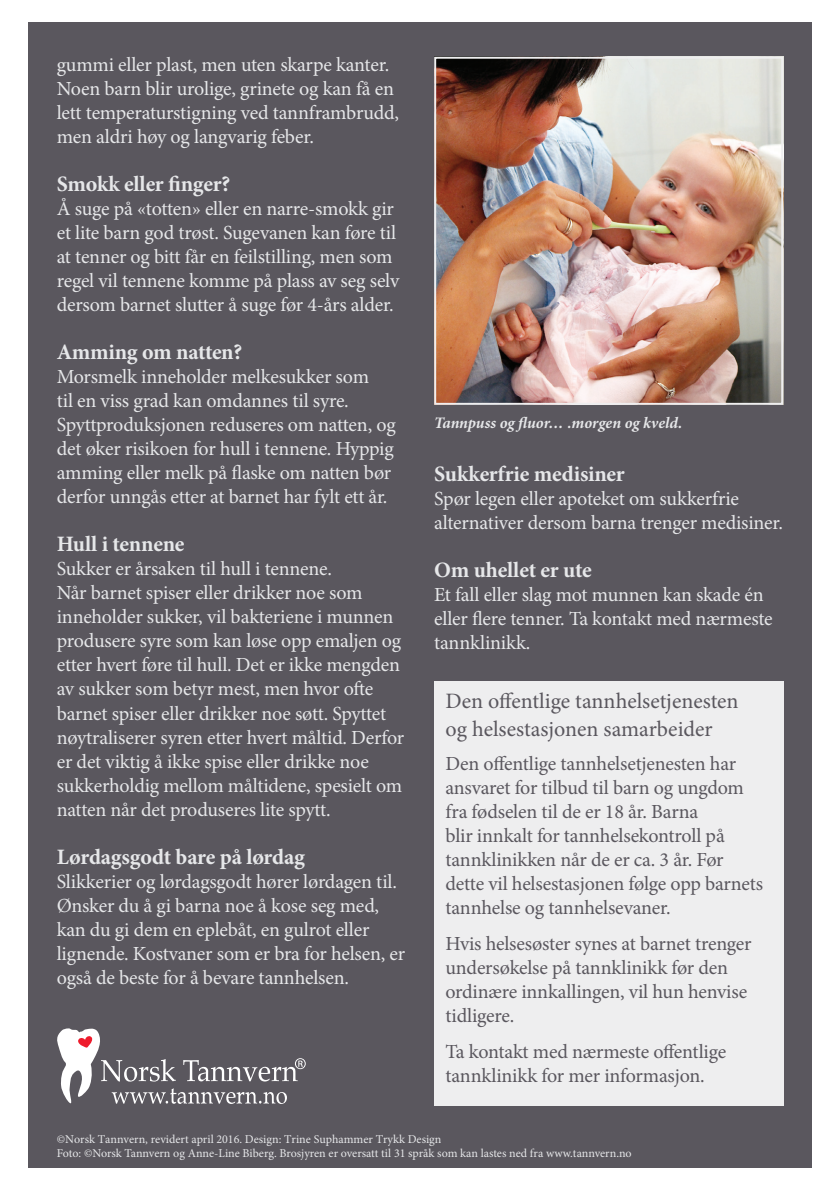
<style>
.page{position:relative;width:840px;height:1191px;background:#fff}
.page>*{position:absolute;margin:0;border:0;box-sizing:border-box;transform-origin:0 0}
.Mellomtittel{font:700 22px "Minion Pro";letter-spacing:-.01em;color:#e6e7e9}
.Mellomtittel-2{font:22px "Minion Pro";color:#5a575e}
.t1{font:20px/24px "Minion Pro";letter-spacing:-.01em;color:#e6e7e9}
.t2{font:20px/24px "Minion Pro";letter-spacing:-.01em;color:#5a575e}
.Billedtekst{font:italic 700 16px "Minion Pro";letter-spacing:-.005em;color:#e6e7e9}
.t3{font:12px/14.4px "Minion Pro";color:#e6e7e9}
</style>
<div class="page">
<div style="left:28px;top:23px;width:783px;height:1145px;background:#5a575e"></div>
<svg style="left:57px;top:1028px;width:248px;height:76px"></svg>
<div style="left:434px;top:681px;width:348px;height:424px;background:#eeeeef"></div>
<img style="left:437px;top:60px;width:342px;height:342px">
<div style="left:434px;top:57px;width:348px;height:348px;border:2px solid #eeeeef"></div>
<p class="t1" style="left:57px;top:53px;width:343px">gummi eller plast, men uten skarpe kanter.<br>Noen barn blir urolige, grinete og kan få en lett temperaturstigning ved tannframbrudd, men aldri høy og langvarig feber.</p>
<p class="Mellomtittel" style="left:57px;top:169px;width:175px">Smokk eller finger?</p>
<p class="t1" style="left:57px;top:197px;width:344px">Å suge på «totten» eller en narre-smokk gir et lite barn god trøst. Sugevanen kan føre til at tenner og bitt får en feilstilling, men som regel vil tennene komme på plass av seg selv dersom barnet slutter å suge før 4-års alder.</p>
<p class="Mellomtittel" style="left:57px;top:337px;width:187px">Amming om natten?</p>
<p class="t1" style="left:57px;top:365px;width:340px">Morsmelk inneholder melkesukker som<br>til en viss grad kan omdannes til syre.<br>Spyttproduksjonen reduseres om natten, og det øker risikoen for hull i tennene. Hyppig amming eller melk på flaske om natten bør derfor unngås etter at barnet har fylt ett år.</p>
<p class="Mellomtittel" style="left:57px;top:529px;width:129px">Hull i tennene</p>
<p class="t1" style="left:57px;top:557px;width:349px">Sukker er årsaken til hull i tennene.<br>Når barnet spiser eller drikker noe som inneholder sukker, vil bakteriene i munnen produsere syre som kan løse opp emaljen og etter hvert føre til hull. Det er ikke mengden av sukker som betyr mest, men hvor ofte barnet spiser eller drikker noe søtt. Spyttet nøytraliserer syren etter hvert måltid. Derfor er det viktig å ikke spise eller drikke noe sukkerholdig mellom måltidene, spesielt om natten når det produseres lite spytt.</p>
<p class="Mellomtittel" style="left:57px;top:841px;width:249px">Lørdagsgodt bare på lørdag</p>
<p class="t1" style="left:57px;top:869px;width:350px">Slikkerier og lørdagsgodt hører lørdagen til.<br>Ønsker du å gi barna noe å kose seg med, kan du gi dem en eplebåt, en gulrot eller lignende. Kostvaner som er bra for helsen, er også de beste for å bevare tannhelsen.</p>
<p class="Billedtekst" style="left:434px;top:412px;width:249px">Tannpuss og fluor… .morgen og kveld.</p>
<p class="Mellomtittel" style="left:434px;top:458px;width:192px">Sukkerfrie medisiner</p>
<p class="t1" style="left:434px;top:486px;width:350px">Spør legen eller apoteket om sukkerfrie alternativer dersom barna trenger medisiner.</p>
<p class="Mellomtittel" style="left:434px;top:554px;width:159px">Om uhellet er ute</p>
<p class="t1" style="left:434px;top:582px;width:340px">Et fall eller slag mot munnen kan skade én eller flere tenner. Ta kontakt med nærmeste tannklinikk.</p>
<p class="Mellomtittel-2" style="left:445px;top:686px;width:294px">Den offentlige tannhelsetjenesten</p>
<p class="Mellomtittel-2" style="left:445px;top:714px;width:268px">og helsestasjonen samarbeider</p>
<p class="t2" style="left:445px;top:752px;width:319px">Den offentlige tannhelsetjenesten har ansvaret for tilbud til barn og ungdom fra fødselen til de er 18 år. Barna<br>blir innkalt for tannhelsekontroll på tannklinikken når de er ca. 3 år. Før dette vil helsestasjonen følge opp barnets tannhelse og tannhelsevaner.</p>
<p class="t2" style="left:445px;top:932px;width:307px">Hvis helsesøster synes at barnet trenger undersøkelse på tannklinikk før den ordinære innkallingen, vil hun henvise tidligere.</p>
<p class="t2" style="left:445px;top:1040px;width:282px">Ta kontakt med nærmeste offentlige tannklinikk for mer informasjon.</p>
<p class="t3" style="left:57px;top:1132px;width:576px">©Norsk Tannvern, revidert april 2016. Design: Trine Suphammer Trykk Design<br>Foto: ©Norsk Tannvern og Anne-Line Biberg. Brosjyren er oversatt til 31 språk som kan lastes ned fra www.tannvern.no</p>
</div>
